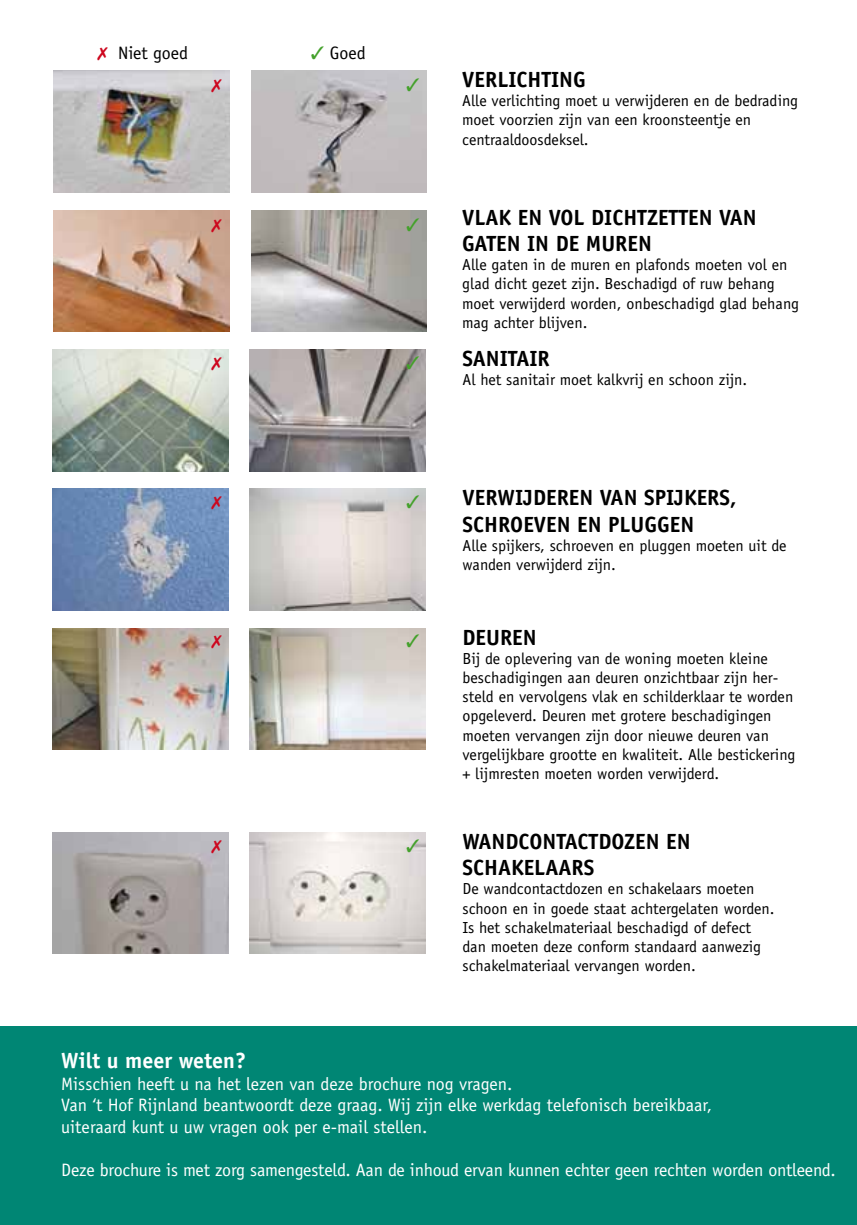
<style>
.page{position:relative;width:857px;height:1225px;background:#fff}
.page>*{position:absolute;margin:0;border:0;box-sizing:border-box;transform-origin:0 0}
.t1{font:700 22px/26.4px "Officina Sans Std";color:#000}
.t2{font:700 22px "Officina Sans Std";color:#fff}
.t3{font:18px/21.6px "Officina Sans Std";letter-spacing:-.01em;color:#fff}
.t4{font:18px "Officina Sans Std";color:#000}
.t5{font:16px/19.2px "Officina Sans Std";color:#000}
.s1{color:#cd071e}
.s2{color:#44a12b}
</style>
<div class="page">
<div style="left:0;top:1026px;width:856px;height:199px;background:#008674"></div>
<img style="left:52px;top:349px;width:176px;height:122px">
<img style="left:249px;top:349px;width:176px;height:122px">
<img style="left:52px;top:489px;width:176px;height:121px">
<img style="left:249px;top:489px;width:176px;height:121px">
<img style="left:52px;top:628px;width:176px;height:121px">
<img style="left:52px;top:832px;width:176px;height:122px">
<img style="left:250px;top:628px;width:175px;height:121px">
<img style="left:250px;top:832px;width:175px;height:122px">
<img style="left:54px;top:71px;width:175px;height:121px">
<img style="left:54px;top:210px;width:175px;height:122px">
<img style="left:251px;top:71px;width:175px;height:121px">
<img style="left:251px;top:210px;width:175px;height:122px">
<svg style="left:211px;top:839px;width:10px;height:14px"></svg>
<svg style="left:211px;top:635px;width:10px;height:13px"></svg>
<svg style="left:211px;top:496px;width:10px;height:13px"></svg>
<svg style="left:211px;top:357px;width:10px;height:13px"></svg>
<svg style="left:211px;top:219px;width:10px;height:13px"></svg>
<svg style="left:211px;top:79px;width:10px;height:14px"></svg>
<svg style="left:406px;top:838px;width:13px;height:13px"></svg>
<svg style="left:406px;top:634px;width:13px;height:13px"></svg>
<svg style="left:406px;top:495px;width:13px;height:13px"></svg>
<svg style="left:406px;top:356px;width:13px;height:13px"></svg>
<svg style="left:406px;top:218px;width:13px;height:13px"></svg>
<svg style="left:406px;top:78px;width:13px;height:14px"></svg>
<p class="t4" style="left:97px;top:42px;width:92px"><span class="s1">✗</span> Niet goed</p>
<p class="t4" style="left:310px;top:43px;width:56px"><span class="s2">✓</span> Goed</p>
<h1 class="t1" style="left:462px;top:66px;width:125px">VERLICHTING</h1>
<p class="t5" style="left:462px;top:91px;width:337px">Alle verlichting moet u verwijderen en de bedrading moet voorzien zijn van een kroonsteentje en centraaldoosdeksel.</p>
<h1 class="t1" style="left:462px;top:204px;width:296px">VLAK EN VOL DICHTZETTEN VAN<br>GATEN IN DE MUREN</h1>
<p class="t5" style="left:462px;top:255px;width:338px">Alle gaten in de muren en plafonds moeten vol en glad dicht gezet zijn. Beschadigd of ruw behang moet verwijderd worden, onbeschadigd glad behang mag achter blijven.</p>
<h1 class="t1" style="left:462px;top:345px;width:89px">SANITAIR</h1>
<p class="t5" style="left:462px;top:370px;width:286px">Al het sanitair moet kalkvrij en schoon zijn.</p>
<h1 class="t1" style="left:462px;top:484px;width:275px">VERWIJDEREN VAN SPIJKERS,<br>SCHROEVEN EN PLUGGEN</h1>
<p class="t5" style="left:462px;top:536px;width:325px">Alle spijkers, schroeven en pluggen moeten uit de wanden verwijderd zijn.</p>
<h1 class="t1" style="left:462px;top:623px;width:76px">DEUREN</h1>
<p class="t5" style="left:462px;top:649px;width:334px">Bij de oplevering van de woning moeten kleine beschadigingen aan deuren onzichtbaar zijn her&shy;steld en vervolgens vlak en schilderklaar te worden opgeleverd. Deuren met grotere beschadigingen moeten vervangen zijn door nieuwe deuren van vergelijkbare grootte en kwaliteit. Alle bestickering + lijmresten moeten worden verwijderd.</p>
<h1 class="t1" style="left:462px;top:827px;width:229px">WANDCONTACTDOZEN EN<br>SCHAKELAARS</h1>
<p class="t5" style="left:462px;top:879px;width:313px">De wandcontactdozen en schakelaars moeten schoon en in goede staat achtergelaten worden.<br>Is het schakelmateriaal beschadigd of defect dan moeten deze conform standaard aanwezig schakelmateriaal vervangen worden.</p>
<h1 class="t2" style="left:61px;top:1046px;width:186px">WILT U MEER WETEN?</h1>
<p class="t3" style="left:61px;top:1072px;width:652px">Misschien heeft u na het lezen van deze brochure nog vragen.<br>Van ‘t Hof Rijnland beantwoordt deze graag. Wij zijn elke werkdag telefonisch bereikbaar, uiteraard kunt u uw vragen ook per e-mail stellen.</p>
<p class="t3" style="left:61px;top:1159px;width:775px">Deze brochure is met zorg samengesteld. Aan de inhoud ervan kunnen echter geen rechten worden ontleend.</p>
</div>
